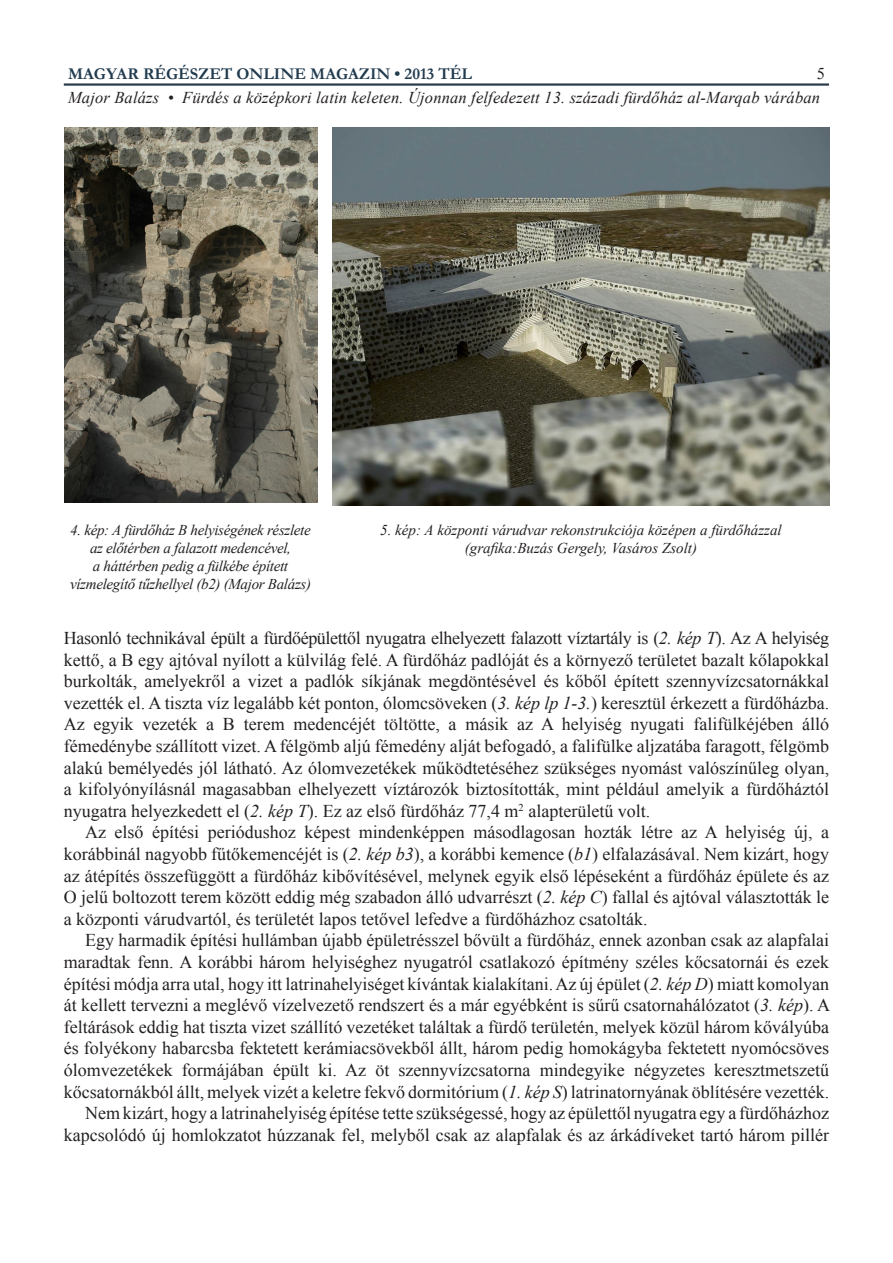
<style>
.page{position:relative;width:893px;height:1263px;background:#fff}
.page>*{position:absolute;margin:0;border:0;box-sizing:border-box;transform-origin:0 0}
.cikk_szoveg_print{font:18px/21.6px "Times New Roman";color:#231f20;text-align:justify}
.t1{font:italic 16.5px "Times New Roman";letter-spacing:.01em;color:#231f20}
.t2{font:700 16.5px "Garamond";color:#213b4f}
.t3{font:16.5px "Times New Roman";color:#231f20}
.kepala{font:italic 15px/18px "Times New Roman";letter-spacing:-.02em;color:#231f20;text-align:center}
.kepala-2{font:italic 15px/18px "Times New Roman";color:#231f20;text-align:center}
.s1{font-style:italic}
</style>
<div class="page">
<hr style="left:64px;top:83px;width:765px;height:3px;background:#2d3d4d">
<img style="left:333px;top:128px;width:496px;height:378px">
<img style="left:65px;top:128px;width:252px;height:375px">
<p class="t2" style="left:68px;top:62px;width:405px">MAGYAR RÉGÉSZET ONLINE MAGAZIN • 2013 TÉL</p>
<p class="t1" style="left:68px;top:87px;width:753px">Major Balázs • Fürdés a középkori latin keleten. Újonnan felfedezett 13. századi fürdőház al-Marqab várában</p>
<p class="t3" style="left:817px;top:62px;width:10px">5</p>
<p class="kepala" style="left:70px;top:520px;width:243px">4. kép: A fürdőház B helyiségének részlete az előtérben a falazott medencével,<br>a háttérben pedig a fülkébe épített vízmelegítő tűzhellyel (b2) (Major Balázs)</p>
<p class="kepala-2" style="left:380px;top:520px;width:403px">5. kép: A központi várudvar rekonstrukciója középen a fürdőházzal (grafika:Buzás Gergely, Vasáros Zsolt)</p>
<p class="cikk_szoveg_print" style="left:64px;top:627px;width:767px">Hasonló technikával épült a fürdőépülettől nyugatra elhelyezett falazott víztartály is (<span class="s1">2. kép T</span>). Az A helyiség kettő, a B egy ajtóval nyílott a külvilág felé. A fürdőház padlóját és a környező területet bazalt kőlapokkal burkolták, amelyekről a vizet a padlók síkjának megdöntésével és kőből épített szennyvízcsatornákkal vezették el. A tiszta víz legalább két ponton, ólomcsöveken (<span class="s1">3. kép lp 1-3.</span>) keresztül érkezett a fürdőházba.<br>Az egyik vezeték a B terem medencéjét töltötte, a másik az A helyiség nyugati falifülkéjében álló fémedénybe szállított vizet. A félgömb aljú fémedény alját befogadó, a falifülke aljzatába faragott, félgömb alakú bemélyedés jól látható. Az ólomvezetékek működtetéséhez szükséges nyomást valószínűleg olyan, a kifolyónyílásnál magasabban elhelyezett víztározók biztosították, mint például amelyik a fürdőháztól nyugatra helyezkedett el (<span class="s1">2. kép T</span>). Ez az első fürdőház 77,4 m<sup>2</sup> alapterületű volt.</p>
<p class="cikk_szoveg_print" style="left:64px;top:821px;width:767px;text-indent:21px">Az első építési periódushoz képest mindenképpen másodlagosan hozták létre az A helyiség új, a korábbinál nagyobb fűtőkemencéjét is (<span class="s1">2. kép b3</span>), a korábbi kemence (<span class="s1">b1</span>) elfalazásával. Nem kizárt, hogy az átépítés összefüggött a fürdőház kibővítésével, melynek egyik első lépéseként a fürdőház épülete és az O jelű boltozott terem között eddig még szabadon álló udvarrészt (<span class="s1">2. kép C</span>) fallal és ajtóval választották le a központi várudvartól, és területét lapos tetővel lefedve a fürdőházhoz csatolták.</p>
<p class="cikk_szoveg_print" style="left:64px;top:929px;width:768px;text-indent:21px">Egy harmadik építési hullámban újabb épületrésszel bővült a fürdőház, ennek azonban csak az alapfalai maradtak fenn. A korábbi három helyiséghez nyugatról csatlakozó építmény széles kőcsatornái és ezek építési módja arra utal, hogy itt latrinahelyiséget kívántak kialakítani. Az új épület (<span class="s1">2. kép D</span>) miatt komolyan át kellett tervezni a meglévő vízelvezető rendszert és a már egyébként is sűrű csatornahálózatot (<span class="s1">3. kép</span>). A feltárások eddig hat tiszta vizet szállító vezetéket találtak a fürdő területén, melyek közül három kővályúba és folyékony habarcsba fektetett kerámiacsövekből állt, három pedig homokágyba fektetett nyomócsöves ólomvezetékek formájában épült ki. Az öt szennyvízcsatorna mindegyike négyzetes keresztmetszetű kőcsatornákból állt, melyek vizét a keletre fekvő dormitórium (<span class="s1">1. kép S</span>) latrinatornyának öblítésére vezették.</p>
<p class="cikk_szoveg_print" style="left:64px;top:1102px;width:767px;text-align:right">Nem kizárt, hogy a latrinahelyiség építése tette szükségessé, hogy az épülettől nyugatra egy a fürdőházhoz kapcsolódó új homlokzatot húzzanak fel, melyből csak az alapfalak és az árkádíveket tartó három pillér</p>
</div>
